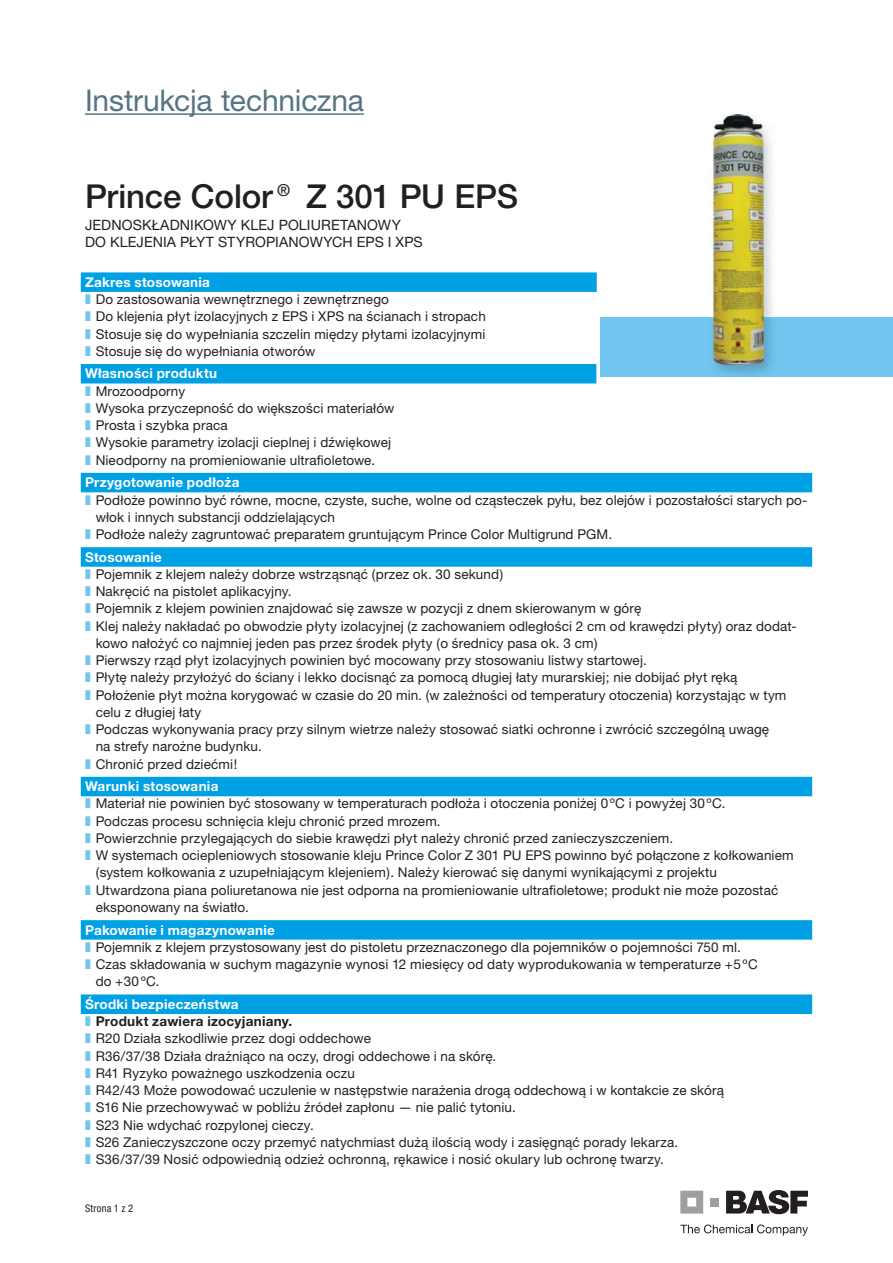
<style>
.page{position:relative;width:893px;height:1263px;background:#fff}
.page>*{position:absolute;margin:0;border:0;box-sizing:border-box;transform-origin:0 0}
.t1{font:500 33px "Helvetica Neue CE";letter-spacing:-.005em;color:#231f20}
.t2{font:30px "Helvetica Neue CE";letter-spacing:-.01em;color:#557483}
.t3{font:14.25px/17.1px "Helvetica Neue CE";letter-spacing:.005em;color:#231f20}
.t4{font:13.5px/17.2px "Helvetica Neue CE";letter-spacing:.01em;color:#231f20}
.t5{font:700 13.5px "Helvetica Neue CE";letter-spacing:.015em;color:#fff}
.t6{font:condensed 10.5px "Helvetica Neue LTCE";letter-spacing:.02em;color:#231f20}
.s1{font-weight:700;color:#fff}
.s2{font-family:"Arial Unicode MS";color:#71c5ef}
.s3{font-weight:700}
</style>
<div class="page">
<hr style="left:85px;top:113px;width:279px;height:2px;background:#557483">
<div style="left:601px;top:317px;width:292px;height:60px;background:#71c5ef"></div>
<div style="left:81px;top:272px;width:516px;height:20px;background:#00a0e4"></div>
<div style="left:81px;top:364px;width:515px;height:19px;background:#00a0e4"></div>
<div style="left:81px;top:473px;width:731px;height:19px;background:#00a0e4"></div>
<div style="left:81px;top:547px;width:731px;height:20px;background:#00a0e4"></div>
<div style="left:81px;top:777px;width:731px;height:19px;background:#00a0e4"></div>
<div style="left:81px;top:920px;width:731px;height:20px;background:#00a0e4"></div>
<div style="left:81px;top:994px;width:731px;height:20px;background:#00a0e4"></div>
<img style="left:720px;top:114px;width:52px;height:264px">
<img style="left:710px;top:317px;width:66px;height:60px">
<img style="left:713px;top:115px;width:51px;height:250px">
<svg style="left:680px;top:1224px;width:128px;height:12px"></svg>
<svg style="left:726px;top:1190px;width:82px;height:24px"></svg>
<svg style="left:680px;top:1191px;width:23px;height:22px"></svg>
<div style="left:710px;top:1198px;width:9px;height:8px;background:#9d9fa1"></div>
<h2 class="t2" style="left:85px;top:90px;width:280px">Instrukcja techniczna</h2>
<h1 class="t1" style="left:85px;top:176px;width:434px">Prince Color® Z 301 PU EPS</h1>
<p class="t3" style="left:85px;top:218px;width:339px">JEDNOSKŁADNIKOWY KLEJ POLIURETANOWY<br>DO KLEJENIA PŁYT STYROPIANOWYCH EPS I XPS</p>
<p class="t4" style="left:85px;top:275px;width:402px"><span class="s1">Zakres stosowania<br></span><span class="s2">❚</span> Do zastosowania wewnętrznego i zewnętrznego<br><span class="s2">❚</span> Do klejenia płyt izolacyjnych z EPS i XPS na ścianach i stropach <span class="s2">❚</span> Stosuje się do wypełniania szczelin między płytami izolacyjnymi <span class="s2">❚</span> Stosuje się do wypełniania otworów</p>
<p class="t4" style="left:85px;top:367px;width:311px"><span class="s1">Własności produktu<br></span><span class="s2">❚</span> Mrozoodporny<br><span class="s2">❚</span> Wysoka przyczepność do większości materiałów <span class="s2">❚</span> Prosta i szybka praca<br><span class="s2">❚</span> Wysokie parametry izolacji cieplnej i dźwiękowej <span class="s2">❚</span> Nieodporny na promieniowanie ultrafioletowe.</p>
<p class="t5" style="left:85px;top:478px;width:156px">Przygotowanie podłoża</p>
<p class="t4" style="left:85px;top:493px;width:724px"><span class="s2">❚</span> Podłoże powinno być równe, mocne, czyste, suche, wolne od cząsteczek pyłu, bez olejów i pozostałości starych po-</p>
<p class="t4" style="left:96px;top:510px;width:241px">włok i innych substancji oddzielających</p>
<p class="t4" style="left:85px;top:527px;width:528px"><span class="s2">❚</span> Podłoże należy zagruntować preparatem gruntującym Prince Color Multigrund PGM.</p>
<p class="t5" style="left:85px;top:552px;width:78px">Stosowanie</p>
<p class="t4" style="left:85px;top:567px;width:420px"><span class="s2">❚</span> Pojemnik z klejem należy dobrze wstrząsnąć (przez ok. 30 sekund)</p>
<p class="t4" style="left:85px;top:584px;width:208px"><span class="s2">❚</span> Nakręcić na pistolet aplikacyjny.</p>
<p class="t4" style="left:85px;top:602px;width:558px"><span class="s2">❚</span> Pojemnik z klejem powinien znajdować się zawsze w pozycji z dnem skierowanym w górę</p>
<p class="t4" style="left:85px;top:619px;width:713px"><span class="s2">❚</span> Klej należy nakładać po obwodzie płyty izolacyjnej (z zachowaniem odległości 2 cm od krawędzi płyty) oraz dodat-</p>
<p class="t4" style="left:96px;top:636px;width:503px">kowo nałożyć co najmniej jeden pas przez środek płyty (o średnicy pasa ok. 3 cm)</p>
<p class="t4" style="left:85px;top:653px;width:563px"><span class="s2">❚</span> Pierwszy rząd płyt izolacyjnych powinien być mocowany przy stosowaniu listwy startowej.</p>
<p class="t4" style="left:85px;top:671px;width:654px"><span class="s2">❚</span> Płytę należy przyłożyć do ściany i lekko docisnąć za pomocą długiej łaty murarskiej; nie dobijać płyt ręką</p>
<p class="t4" style="left:85px;top:688px;width:703px"><span class="s2">❚</span> Położenie płyt można korygować w czasie do 20 min. (w zależności od temperatury otoczenia) korzystając w tym</p>
<p class="t4" style="left:96px;top:705px;width:107px">celu z długiej łaty</p>
<p class="t4" style="left:85px;top:722px;width:686px"><span class="s2">❚</span> Podczas wykonywania pracy przy silnym wietrze należy stosować siatki ochronne i zwrócić szczególną uwagę</p>
<p class="t4" style="left:96px;top:740px;width:168px">na strefy narożne budynku.</p>
<p class="t4" style="left:85px;top:757px;width:154px"><span class="s2">❚</span> Chronić przed dziećmi!</p>
<p class="t5" style="left:85px;top:781px;width:135px">Warunki stosowania</p>
<p class="t4" style="left:85px;top:797px;width:642px"><span class="s2">❚</span> Materiał nie powinien być stosowany w temperaturach podłoża i otoczenia poniżej 0 ºC i powyżej 30 ºC.</p>
<p class="t4" style="left:85px;top:814px;width:357px"><span class="s2">❚</span> Podczas procesu schnięcia kleju chronić przed mrozem.</p>
<p class="t4" style="left:85px;top:831px;width:590px"><span class="s2">❚</span> Powierzchnie przylegających do siebie krawędzi płyt należy chronić przed zanieczyszczeniem.</p>
<p class="t4" style="left:85px;top:848px;width:710px"><span class="s2">❚</span> W systemach ociepleniowych stosowanie kleju Prince Color Z 301 PU EPS powinno być połączone z kołkowaniem</p>
<p class="t4" style="left:96px;top:866px;width:623px">(system kołkowania z uzupełniającym klejeniem). Należy kierować się danymi wynikającymi z projektu</p>
<p class="t4" style="left:85px;top:883px;width:695px"><span class="s2">❚</span> Utwardzona piana poliuretanowa nie jest odporna na promieniowanie ultrafioletowe; produkt nie może pozostać</p>
<p class="t4" style="left:96px;top:900px;width:155px">eksponowany na światło.</p>
<p class="t5" style="left:85px;top:925px;width:191px">Pakowanie i magazynowanie</p>
<p class="t4" style="left:85px;top:940px;width:657px"><span class="s2">❚</span> Pojemnik z klejem przystosowany jest do pistoletu przeznaczonego dla pojemników o pojemności 750 ml.</p>
<p class="t4" style="left:85px;top:957px;width:674px"><span class="s2">❚</span> Czas składowania w suchym magazynie wynosi 12 miesięcy od daty wyprodukowania w temperaturze +5 ºC</p>
<p class="t4" style="left:96px;top:974px;width:65px">do +30 ºC.</p>
<p class="t4" style="left:85px;top:997px;width:640px"><span class="s1">Środki bezpieczeństwa<br></span><span class="s2">❚</span> <span class="s3">Produkt zawiera izocyjaniany.<br></span><span class="s2">❚</span> R20 Działa szkodliwie przez dogi oddechowe<br><span class="s2">❚</span> R36/37/38 Działa drażniąco na oczy, drogi oddechowe i na skórę.<br><span class="s2">❚</span> R41 Ryzyko poważnego uszkodzenia oczu<br><span class="s2">❚</span> R42/43 Może powodować uczulenie w następstwie narażenia drogą oddechową i w kontakcie ze skórą <span class="s2">❚</span> S16 Nie przechowywać w pobliżu źródeł zapłonu — nie palić tytoniu.<br><span class="s2">❚</span> S23 Nie wdychać rozpylonej cieczy.<br><span class="s2">❚</span> S26 Zanieczyszczone oczy przemyć natychmiast dużą ilością wody i zasięgnąć porady lekarza.<br><span class="s2">❚</span> S36/37/39 Nosić odpowiednią odzież ochronną, rękawice i nosić okulary lub ochronę twarzy.</p>
<p class="t6" style="left:85px;top:1202px;width:50px">Strona 1 z 2</p>
</div>
